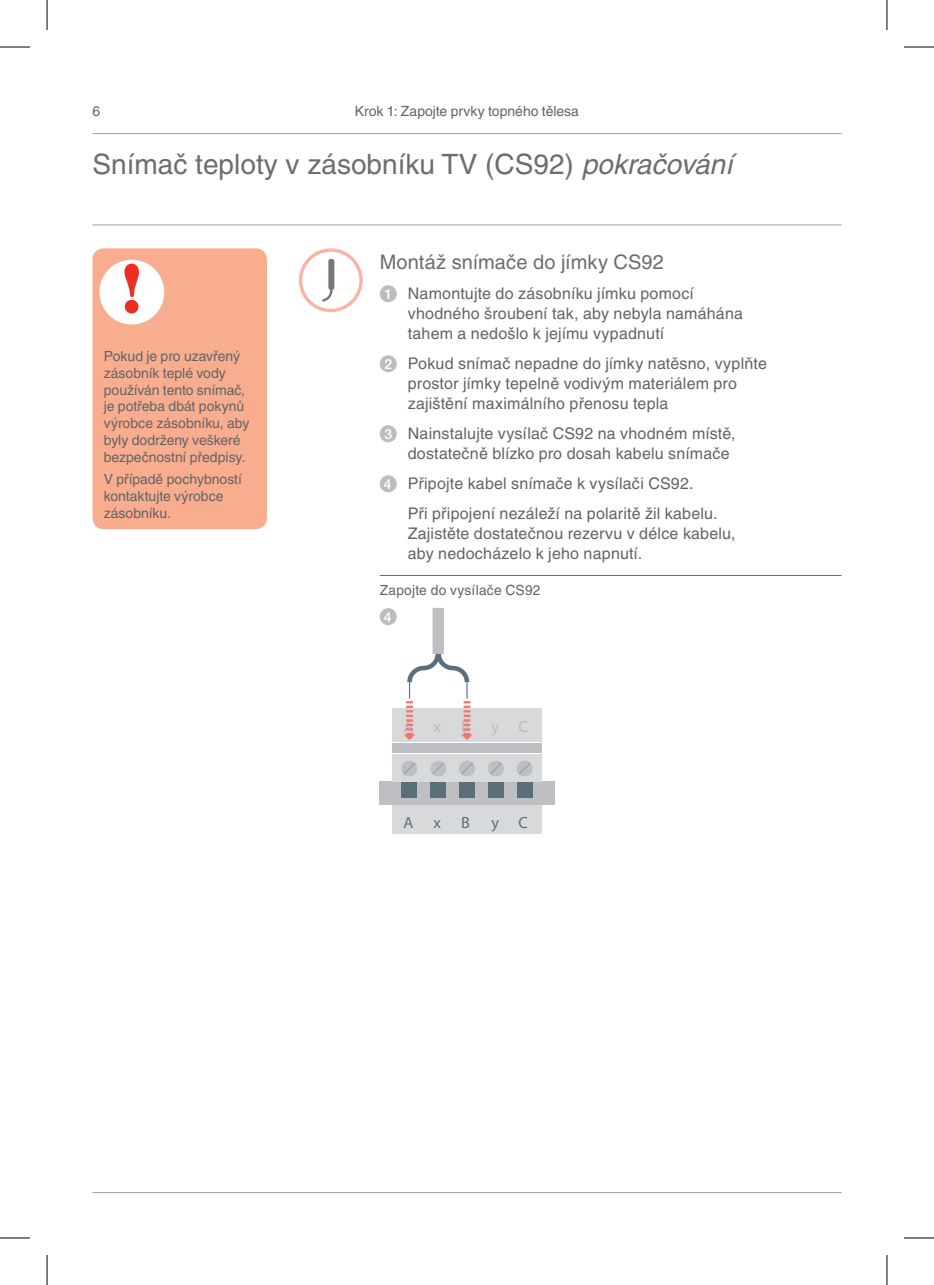
<style>
.page{position:relative;width:934px;height:1285px;background:#fff}
.page>*{position:absolute;margin:0;border:0;box-sizing:border-box;transform-origin:0 0}
.t1{font:72px "Stencil";color:#ee2e22}
.t2{font:28px "Helvetica CE";color:#6c6d70}
.t3{font:20px "Helvetica CE";letter-spacing:.005em;color:#6c6d70}
.t4{font:700 16.2px "Helvetica Neue";color:#5b6f7b}
.t5{font:700 16.2px "Helvetica Neue";color:#babbbe}
.t6{font:16px/20px "Helvetica CE";letter-spacing:.015em;color:#636366}
.t7{font:14px/16.8px "Helvetica CE";color:#636366}
.t8{font:14px "Helvetica CE";letter-spacing:.02em;color:#636366}
.t9{font:500 14px "Helvetica Neue";color:#fff}
.s1{font-style:italic}
.s2{font-family:"Helvetica Neue";font-weight:500;font-size:14px;color:#fff}
</style>
<div class="page">
<hr style="left:92px;top:224px;width:749px;height:1px;background:#9d9fa2">
<hr style="left:92px;top:1192px;width:749px;height:1px;background:#9d9fa2">
<hr style="left:92px;top:133px;width:749px;height:1px;background:#9d9fa2">
<div style="left:379px;top:285px;width:17px;height:17px;background:#bcbdc0;border-radius:50%"></div>
<div style="left:379px;top:355px;width:17px;height:17px;background:#bcbdc0;border-radius:50%"></div>
<div style="left:379px;top:425px;width:17px;height:17px;background:#bcbdc0;border-radius:50%"></div>
<div style="left:379px;top:475px;width:17px;height:17px;background:#bcbdc0;border-radius:50%"></div>
<div style="left:92px;top:248px;width:175px;height:281px;background:#f8ad8f;border-radius:11px"></div>
<div style="left:99px;top:260px;width:65px;height:64px;background:#fff;border-radius:50%"></div>
<div style="left:379px;top:608px;width:17px;height:17px;background:#bcbdc0;border-radius:50%"></div>
<hr style="left:379px;top:575px;width:462px;height:1px;background:#6c6d70">
<div style="left:379px;top:782px;width:175px;height:23px;background:#bebfc2"></div>
<div style="left:392px;top:805px;width:149px;height:28px;background:#d8d9db"></div>
<div style="left:392px;top:708px;width:149px;height:34px;background:#d8d9db"></div>
<div style="left:392px;top:754px;width:149px;height:28px;background:#d8d9db"></div>
<div style="left:392px;top:743px;width:149px;height:10px;background:#bebfc2"></div>
<div style="left:401px;top:782px;width:16px;height:16px;background:#5b6f7b"></div>
<div style="left:516px;top:782px;width:16px;height:16px;background:#5b6f7b"></div>
<div style="left:487px;top:782px;width:16px;height:16px;background:#5b6f7b"></div>
<div style="left:459px;top:782px;width:16px;height:16px;background:#5b6f7b"></div>
<div style="left:430px;top:782px;width:16px;height:16px;background:#5b6f7b"></div>
<svg style="left:401px;top:761px;width:16px;height:16px"></svg>
<svg style="left:517px;top:761px;width:16px;height:16px"></svg>
<svg style="left:488px;top:761px;width:16px;height:16px"></svg>
<svg style="left:459px;top:761px;width:16px;height:16px"></svg>
<svg style="left:430px;top:761px;width:16px;height:16px"></svg>
<div style="left:432px;top:608px;width:12px;height:46px;background:#bebfc2"></div>
<svg style="left:404px;top:649px;width:68px;height:91px"></svg>
<svg style="left:299px;top:248px;width:63px;height:64px"></svg>
<hr style="left:0;top:47px;width:30px;height:1px;background:#000">
<hr style="left:903px;top:47px;width:30px;height:1px;background:#000">
<hr style="left:0;top:1237px;width:30px;height:1px;background:#000">
<hr style="left:903px;top:1237px;width:30px;height:1px;background:#000">
<hr style="left:47px;top:0;width:1px;height:30px;background:#000">
<hr style="left:47px;top:1255px;width:1px;height:30px;background:#000">
<hr style="left:886px;top:0;width:1px;height:30px;background:#000">
<hr style="left:886px;top:1255px;width:1px;height:30px;background:#000">
<p class="t7" style="left:92px;top:103px;width:9px">6</p>
<p class="t7" style="left:355px;top:103px;width:225px">Krok 1: Zapojte prvky topného tělesa</p>
<h2 class="t2" style="left:92px;top:148px;width:641px">Snímač teploty v zásobníku TV (CS92) <span class="s1">pokračování</span></h2>
<h1 class="t1" style="left:120px;top:247px;width:26px">!</h1>
<p class="t7" style="left:104px;top:348px;width:147px">Pokud je pro uzavřený zásobník teplé vody používán tento snímač, je potřeba dbát pokynů výrobce zásobníku, aby byly dodrženy veškeré bezpečnostní předpisy.</p>
<p class="t7" style="left:104px;top:471px;width:139px">V případě pochybností kontaktujte výrobce zásobníku.</p>
<p class="t3" style="left:379px;top:251px;width:285px">Montáž snímače do jímky CS92</p>
<p class="t6" style="left:407px;top:283px;width:336px;text-indent:-23px"><span class="s2">1</span> Namontujte do zásobníku jímku pomocí vhodného šroubení tak, aby nebyla namáhána tahem a nedošlo k jejímu vypadnutí</p>
<p class="t6" style="left:407px;top:353px;width:360px;text-indent:-23px"><span class="s2">2</span> Pokud snímač nepadne do jímky natěsno, vyplňte prostor jímky tepelně vodivým materiálem pro zajištění maximálního přenosu tepla</p>
<p class="t6" style="left:407px;top:423px;width:329px;text-indent:-23px"><span class="s2">3</span> Nainstalujte vysílač CS92 na vhodném místě, dostatečně blízko pro dosah kabelu snímače</p>
<p class="t6" style="left:407px;top:468px;width:311px;line-height:30px;text-indent:-24px"><span class="s2">4</span> Připojte kabel snímače k vysílači CS92.<br>Při připojení nezáleží na polaritě žil kabelu.</p>
<p class="t6" style="left:407px;top:523px;width:329px">Zajistěte dostatečnou rezervu v délce kabelu, aby nedocházelo k jeho napnutí.</p>
<p class="t8" style="left:379px;top:582px;width:162px">Zapojte do vysílače CS92</p>
<p class="t9" style="left:384px;top:608px;width:9px">4</p>
<p class="t5" style="left:403px;top:716px;width:68px">AxB</p>
<p class="t5" style="left:491px;top:716px;width:38px">y C</p>
<p class="t4" style="left:403px;top:813px;width:68px">AxB</p>
<p class="t4" style="left:491px;top:813px;width:38px">y C</p>
</div>
